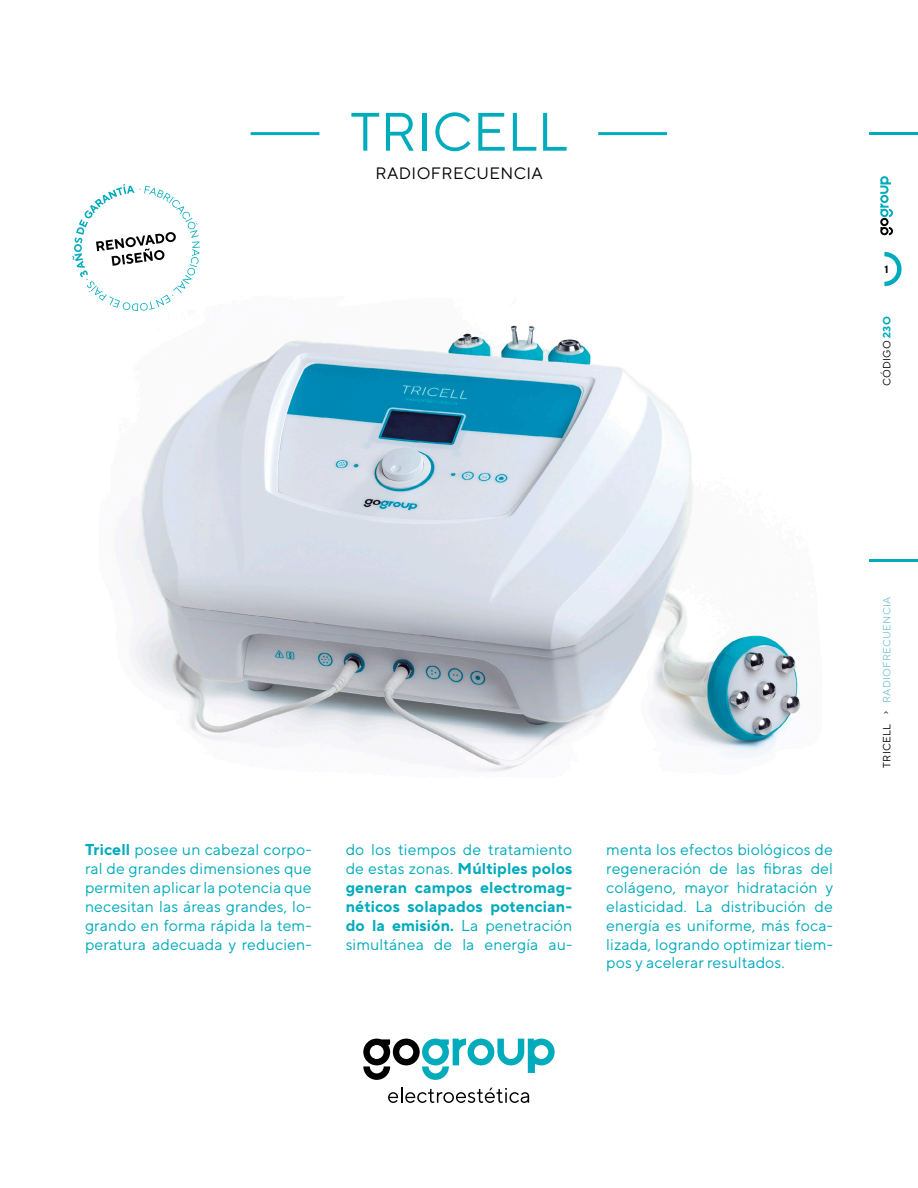
<style>
.page{position:relative;width:918px;height:1188px;background:#fff}
.page>*{position:absolute;margin:0;border:0;box-sizing:border-box;transform-origin:0 0}
.t1{font:54px "TT Norms Pro";color:#00abbc}
.t2{font:16.5px "TT Norms Pro";letter-spacing:.025em;color:#000}
.t3{font:15.75px/18.9px "TT Norms Pro";letter-spacing:.01em;color:#00abbc;text-align:justify}
.t4{font:700 15.75px/18.9px "TT Norms Pro";letter-spacing:.01em;color:#00abbc;text-align:justify}
.t5{font:10.5px "TT Norms Pro";letter-spacing:.025em;color:#7dc5d2}
.t6{font:10.5px "TT Norms Pro";letter-spacing:.025em;color:#000}
.t7{font:700 10.5px "TT Norms Pro";color:#000}
.s1{font-weight:700;color:#00abbc}
.s2{font-weight:700}
.s3{font-weight:400}
.s4{color:#000}
.s5{font-family:"Delicious";color:#000}
</style>
<div class="page">
<hr style="left:869px;top:132px;width:49px;height:3px;background:#00abbc">
<hr style="left:869px;top:559px;width:49px;height:3px;background:#00abbc">
<svg style="left:880px;top:176px;width:13px;height:59px"></svg>
<svg style="left:884px;top:251px;width:18px;height:36px"></svg>
<img style="left:130px;top:325px;width:671px;height:447px">
<hr style="left:598px;top:132px;width:69px;height:3px;background:#00abbc">
<hr style="left:251px;top:132px;width:68px;height:3px;background:#00abbc">
<svg style="left:363px;top:1039px;width:192px;height:41px"></svg>
<svg style="left:388px;top:1088px;width:141px;height:15px"></svg>
<svg style="left:72px;top:184px;width:128px;height:127px"></svg>
<p class="t1" style="left:350px;top:97px;width:219px">TRICELL</p>
<p class="t2" style="left:375px;top:163px;width:169px">RADIOFRECUENCIA</p>
<p class="t7" style="left:885px;top:262px;width:6px">1</p>
<p class="t6" style="left:880px;top:386px;width:72px;rotate:-90deg">CÓDIGO <span class="s1">23O</span></p>
<p class="t3" style="left:85px;top:840px;width:228px"><span class="s2">Tricell</span> posee un cabezal corpo&shy;ral de grandes dimensiones que permiten aplicar la potencia que necesitan las áreas grandes, lo&shy;grando en forma rápida la tem&shy;peratura adecuada y reducien-</p>
<p class="t4" style="left:346px;top:840px;width:228px"><span class="s3">do los tiempos de tratamiento de estas zonas.</span> Múltiples polos generan campos electromag&shy;néticos solapados potencian&shy;do la emisión. <span class="s3">La penetración simultánea de la energía au-</span></p>
<p class="t3" style="left:606px;top:840px;width:228px">menta los efectos biológicos de regeneración de las fibras del colágeno, mayor hidratación y elasticidad. La distribución de energía es uniforme, más foca&shy;lizada, logrando optimizar tiem&shy;pos y acelerar resultados.</p>
<p class="t5" style="left:880px;top:768px;width:173px;rotate:-90deg"><span class="s4">TRICELL</span> <span class="s5">&gt;</span> RADIOFRECUENCIA</p>
</div>
